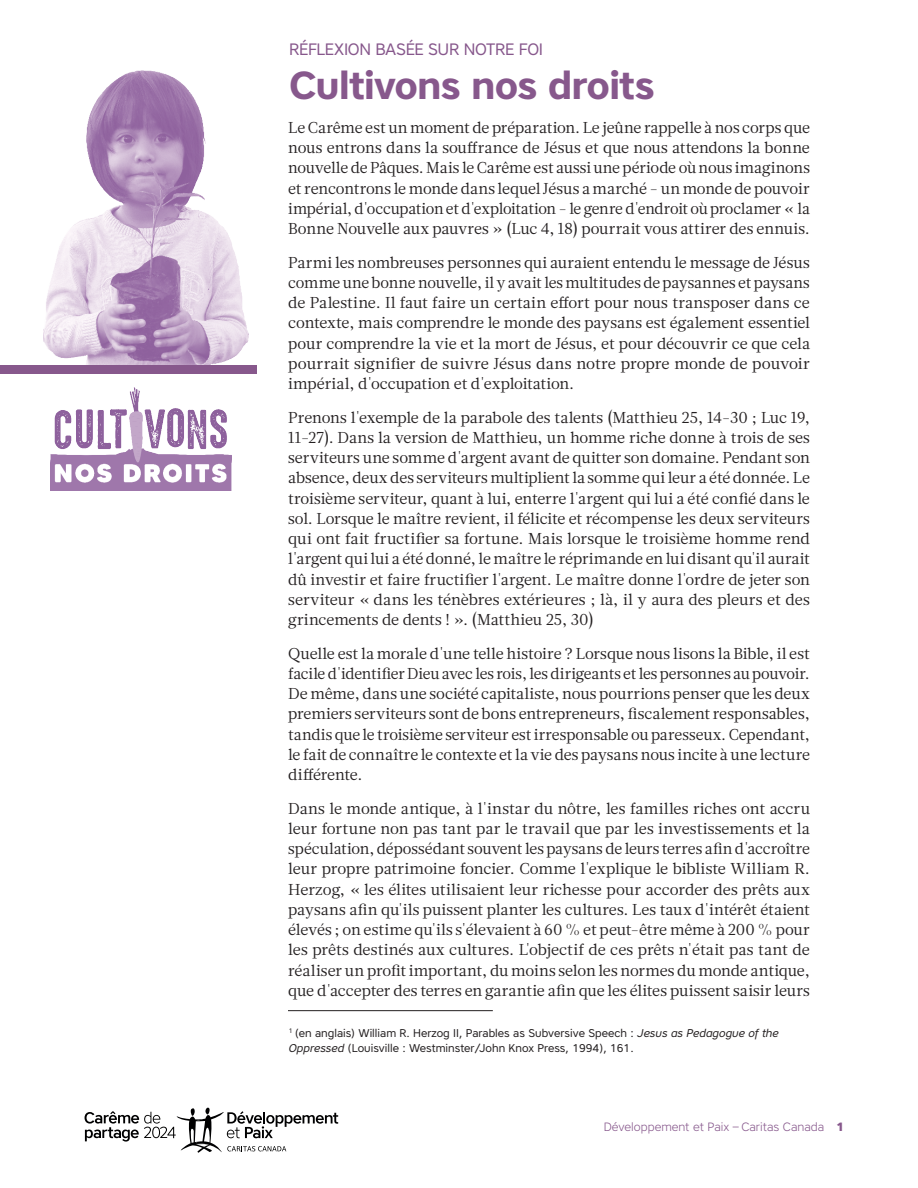
<style>
.page{position:relative;width:918px;height:1188px;background:#fff}
.page>*{position:absolute;margin:0;border:0;box-sizing:border-box;transform-origin:0 0}
.titre{font:700 39px "Core Sans A65";letter-spacing:-.03em;color:#87588c}
.titre-2{font:16.5px "Core Sans A45";letter-spacing:-.02em;color:#87588c}
.paragraphe_standar{font:15.75px/20.2px "Glosa";letter-spacing:-.01em;color:#231f20;text-align:justify}
.t1{font:300 12px "Core Sans A35";color:#87588c}
.t2{font:11.25px/15px "Core Sans A45";color:#231f20}
.s1{font-style:italic}
.s2{font-family:"Core Sans A75";font-weight:800}
</style>
<div class="page">
<svg style="left:85px;top:1107px;width:253px;height:46px"></svg>
<hr style="left:288px;top:1010px;width:205px;height:1px;background:#231f20">
<img style="left:50px;top:387px;width:182px;height:104px">
<div style="left:0;top:365px;width:256px;height:8px;background:#87588c"></div>
<img style="left:44px;top:70px;width:204px;height:294px">
<p class="titre-2" style="left:289px;top:38px;width:255px">RÉFLEXION BASÉE SUR NOTRE FOI</p>
<p class="titre" style="left:289px;top:60px;width:367px">Cultivons nos droits</p>
<p class="paragraphe_standar" style="left:288px;top:118px;width:523px">Le Carême est un moment de préparation. Le jeûne rappelle à nos corps que nous entrons dans la souffrance de Jésus et que nous attendons la bonne nouvelle de Pâques. Mais le Carême est aussi une période où nous imaginons et rencontrons le monde dans lequel Jésus a marché - un monde de pouvoir impérial, d'occupation et d'exploitation - le genre d'endroit où proclamer « la Bonne Nouvelle aux pauvres » (Luc 4, 18) pourrait vous attirer des ennuis.</p>
<p class="paragraphe_standar" style="left:288px;top:253px;width:523px">Parmi les nombreuses personnes qui auraient entendu le message de Jésus comme une bonne nouvelle, il y avait les multitudes de paysannes et paysans de Palestine. Il faut faire un certain effort pour nous transposer dans ce contexte, mais comprendre le monde des paysans est également essentiel pour comprendre la vie et la mort de Jésus, et pour découvrir ce que cela pourrait signifier de suivre Jésus dans notre propre monde de pouvoir impérial, d'occupation et d'exploitation.</p>
<p class="paragraphe_standar" style="left:288px;top:408px;width:523px">Prenons l'exemple de la parabole des talents (Matthieu 25, 14-30 ; Luc 19, 11-27). Dans la version de Matthieu, un homme riche donne à trois de ses serviteurs une somme d'argent avant de quitter son domaine. Pendant son absence, deux des serviteurs multiplient la somme qui leur a été donnée. Le troisième serviteur, quant à lui, enterre l'argent qui lui a été confié dans le sol. Lorsque le maître revient, il félicite et récompense les deux serviteurs qui ont fait fructifier sa fortune. Mais lorsque le troisième homme rend l'argent qui lui a été donné, le maître le réprimande en lui disant qu'il aurait dû investir et faire fructifier l'argent. Le maître donne l'ordre de jeter son serviteur « dans les ténèbres extérieures ; là, il y aura des pleurs et des grincements de dents ! ». (Matthieu 25, 30)</p>
<p class="paragraphe_standar" style="left:288px;top:644px;width:523px">Quelle est la morale d'une telle histoire ? Lorsque nous lisons la Bible, il est facile d'identifier Dieu avec les rois, les dirigeants et les personnes au pouvoir.<br>De même, dans une société capitaliste, nous pourrions penser que les deux premiers serviteurs sont de bons entrepreneurs, fiscalement responsables, tandis que le troisième serviteur est irresponsable ou paresseux. Cependant, le fait de connaître le contexte et la vie des paysans nous incite à une lecture différente.</p>
<p class="paragraphe_standar" style="left:288px;top:799px;width:523px">Dans le monde antique, à l'instar du nôtre, les familles riches ont accru leur fortune non pas tant par le travail que par les investissements et la spéculation, dépossédant souvent les paysans de leurs terres afin d'accroître leur propre patrimoine foncier. Comme l'explique le bibliste William R.<br>Herzog, « les élites utilisaient leur richesse pour accorder des prêts aux paysans afin qu'ils puissent planter les cultures. Les taux d'intérêt étaient élevés ; on estime qu'ils s'élevaient à 60 % et peut-être même à 200 % pour les prêts destinés aux cultures. L'objectif de ces prêts n'était pas tant de réaliser un profit important, du moins selon les normes du monde antique, que d'accepter des terres en garantie afin que les élites puissent saisir leurs</p>
<p class="t2" style="left:289px;top:1025px;width:491px"><sup>1</sup> (en anglais) William R. Herzog II, Parables as Subversive Speech : <span class="s1">Jesus as Pedagogue of the<br>Oppressed</span> (Louisville : Westminster/John Knox Press, 1994), 161.</p>
<p class="t1" style="left:604px;top:1119px;width:242px">Développement et Paix – Caritas Canada <span class="s2">1</span></p>
</div>
